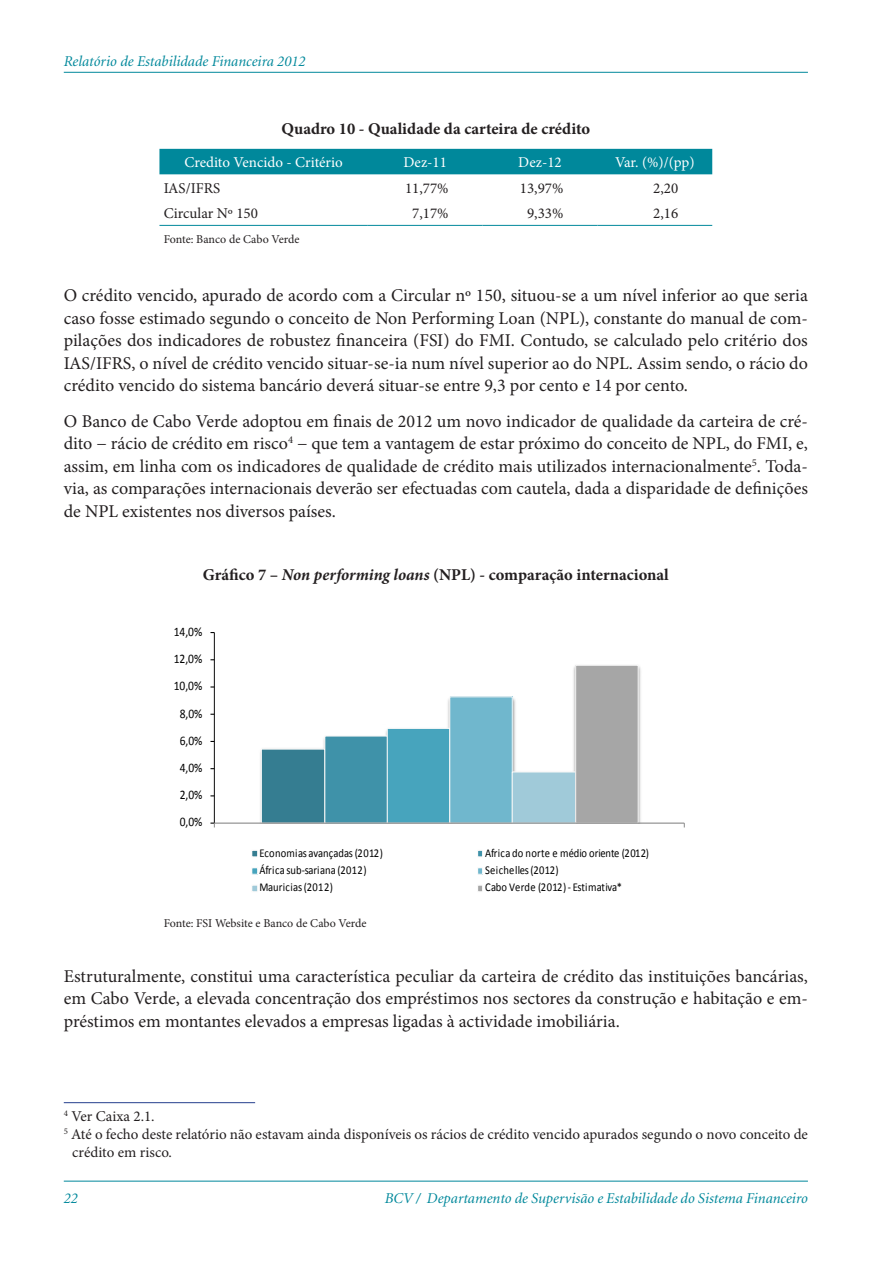
<style>
.page{position:relative;width:893px;height:1263px;background:#fff}
.page>*{position:absolute;margin:0;border:0;box-sizing:border-box;transform-origin:0 0}
.t1{font:18px/22.5px "Minion Pro";color:#231f20;text-align:justify}
.t2{font:700 16.5px "Minion Pro";color:#231f20}
.t3{font:15px/18px "Minion Pro";color:#231f20}
.t4{font:italic 15px "Minion";color:#00889b}
.t5{font:15px "Minion Pro";color:#fff}
.t6{font:13.05px "Calibri";color:#000;scale:.88 1}
.t7{font:12px "Calibri";letter-spacing:.02em;color:#000;scale:.88 1}
.t8{font:12px "Minion Pro";letter-spacing:-.005em;color:#231f20}
.s1{font-style:italic}
</style>
<div class="page">
<hr style="left:64px;top:72px;width:744px;height:1px;background:#00889b">
<hr style="left:64px;top:1181px;width:744px;height:1px;background:#00889b">
<div style="left:159px;top:149px;width:553px;height:25px;background:#00889b"></div>
<hr style="left:159px;top:225px;width:209px;height:1px;background:#00889b">
<hr style="left:368px;top:225px;width:115px;height:1px;background:#00889b">
<hr style="left:483px;top:225px;width:114px;height:1px;background:#00889b">
<hr style="left:597px;top:225px;width:115px;height:1px;background:#00889b">
<img style="left:257px;top:752px;width:4px;height:71px">
<img style="left:448px;top:698px;width:68px;height:69px">
<img style="left:573px;top:666px;width:72px;height:157px">
<div style="left:261px;top:749px;width:64px;height:74px;background:#357d91"></div>
<div style="left:261px;top:748px;width:64px;height:75px;border:1px solid #f9f9f9"></div>
<div style="left:325px;top:736px;width:62px;height:87px;background:#3f92a9"></div>
<div style="left:324px;top:735px;width:64px;height:88px;border:1px solid #f9f9f9"></div>
<div style="left:387px;top:728px;width:63px;height:95px;background:#47a4bd"></div>
<div style="left:387px;top:728px;width:63px;height:95px;border:1px solid #f9f9f9"></div>
<div style="left:450px;top:697px;width:62px;height:126px;background:#70b7cd"></div>
<div style="left:449px;top:696px;width:64px;height:127px;border:1px solid #f9f9f9"></div>
<div style="left:512px;top:772px;width:64px;height:51px;background:#a0cad9"></div>
<div style="left:512px;top:771px;width:64px;height:52px;border:1px solid #f9f9f9"></div>
<div style="left:576px;top:665px;width:62px;height:158px;background:#a6a6a6"></div>
<div style="left:575px;top:665px;width:64px;height:158px;border:1px solid #f9f9f9"></div>
<hr style="left:214px;top:632px;width:1px;height:191px;background:#000">
<svg style="left:210px;top:795px;width:435px;height:1px"></svg>
<svg style="left:210px;top:768px;width:435px;height:1px"></svg>
<svg style="left:210px;top:741px;width:435px;height:1px"></svg>
<svg style="left:210px;top:714px;width:435px;height:1px"></svg>
<svg style="left:210px;top:686px;width:435px;height:1px"></svg>
<hr style="left:214px;top:823px;width:470px;height:1px;background:#868686">
<div style="left:252px;top:850px;width:6px;height:7px;background:#357d91"></div>
<div style="left:251px;top:850px;width:7px;height:7px;border:1px solid #f9f9f9"></div>
<div style="left:477px;top:850px;width:6px;height:7px;border:1px solid #f9f9f9"></div>
<svg style="left:253px;top:869px;width:3px;height:4px"></svg>
<div style="left:251px;top:867px;width:7px;height:8px;border:1px solid #f9f9f9"></div>
<div style="left:477px;top:867px;width:6px;height:8px;border:1px solid #f9f9f9"></div>
<div style="left:252px;top:885px;width:6px;height:7px;background:#a0cad9"></div>
<div style="left:251px;top:885px;width:7px;height:7px;border:1px solid #f9f9f9"></div>
<div style="left:477px;top:885px;width:6px;height:7px;border:1px solid #f9f9f9"></div>
<hr style="left:64px;top:1102px;width:191px;height:1px;background:#253f8e">
<p class="t4" style="left:64px;top:54px;width:243px">Relatório de Estabilidade Financeira 2012</p>
<p class="t2" style="left:282px;top:117px;width:310px">Quadro 10 - Qualidade da carteira de crédito</p>
<p class="t5" style="left:184px;top:152px;width:160px">Credito Vencido - Critério</p>
<p class="t5" style="left:403px;top:152px;width:45px">Dez-11</p>
<p class="t5" style="left:518px;top:152px;width:45px">Dez-12</p>
<p class="t5" style="left:615px;top:152px;width:81px">Var. (%)/(pp)</p>
<p class="t3" style="left:164px;top:179px;width:58px">IAS/IFRS</p>
<p class="t3" style="left:405px;top:179px;width:45px">11,77%</p>
<p class="t3" style="left:520px;top:179px;width:45px">13,97%</p>
<p class="t3" style="left:653px;top:179px;width:27px">2,20</p>
<p class="t3" style="left:164px;top:204px;width:96px">Circular Nº 150</p>
<p class="t3" style="left:412px;top:204px;width:38px">7,17%</p>
<p class="t3" style="left:527px;top:204px;width:38px">9,33%</p>
<p class="t3" style="left:653px;top:204px;width:27px">2,16</p>
<p class="t8" style="left:164px;top:231px;width:137px">Fonte: Banco de Cabo Verde</p>
<p class="t1" style="left:64px;top:284px;width:746px">O crédito vencido, apurado de acordo com a Circular nº 150, situou-se a um nível inferior ao que seria caso fosse estimado segundo o conceito de Non Performing Loan (NPL), constante do manual de com&shy;pilações dos indicadores de robustez financeira (FSI) do FMI. Contudo, se calculado pelo critério dos IAS/IFRS, o nível de crédito vencido situar-se-ia num nível superior ao do NPL. Assim sendo, o rácio do crédito vencido do sistema bancário deverá situar-se entre 9,3 por cento e 14 por cento.</p>
<p class="t1" style="left:64px;top:410px;width:746px">O Banco de Cabo Verde adoptou em finais de 2012 um novo indicador de qualidade da carteira de cré&shy;dito − rácio de crédito em risco<sup>4</sup> − que tem a vantagem de estar próximo do conceito de NPL, do FMI, e, assim, em linha com os indicadores de qualidade de crédito mais utilizados internacionalmente<sup>5</sup>. Toda&shy;via, as comparações internacionais deverão ser efectuadas com cautela, dada a disparidade de definições de NPL existentes nos diversos países.</p>
<p class="t2" style="left:203px;top:563px;width:468px">Gráfico 7 – <span class="s1">Non performing loans</span> (NPL) - comparação internacional</p>
<p class="t6" style="left:174px;top:623px;width:34px">14,0%</p>
<p class="t6" style="left:174px;top:651px;width:34px">12,0%</p>
<p class="t6" style="left:174px;top:678px;width:34px">10,0%</p>
<p class="t6" style="left:180px;top:705px;width:27px">8,0%</p>
<p class="t6" style="left:180px;top:732px;width:27px">6,0%</p>
<p class="t6" style="left:180px;top:759px;width:27px">4,0%</p>
<p class="t6" style="left:180px;top:786px;width:27px">2,0%</p>
<p class="t6" style="left:180px;top:814px;width:27px">0,0%</p>
<p class="t7" style="left:260px;top:846px;width:142px">Economias avançadas (2012)</p>
<p class="t7" style="left:485px;top:846px;width:187px">Africa do norte e médio oriente (2012)</p>
<p class="t7" style="left:260px;top:863px;width:123px">África sub-sariana (2012)</p>
<p class="t7" style="left:485px;top:863px;width:85px">Seichelles (2012)</p>
<p class="t7" style="left:260px;top:880px;width:85px">Mauricias (2012)</p>
<p class="t7" style="left:485px;top:880px;width:157px">Cabo Verde (2012) - Estimativa*</p>
<p class="t8" style="left:164px;top:915px;width:204px">Fonte: FSI Website e Banco de Cabo Verde</p>
<p class="t1" style="left:64px;top:965px;width:746px">Estruturalmente, constitui uma característica peculiar da carteira de crédito das instituições bancárias, em Cabo Verde, a elevada concentração dos empréstimos nos sectores da construção e habitação e em&shy;préstimos em montantes elevados a empresas ligadas à actividade imobiliária.</p>
<p class="t3" style="left:64px;top:1107px;width:92px"><sup>4</sup> Ver Caixa 2.1.</p>
<p class="t3" style="left:72px;top:1125px;width:737px;text-indent:-9px"><sup>5</sup> Até o fecho deste relatório não estavam ainda disponíveis os rácios de crédito vencido apurados segundo o novo conceito de crédito em risco.</p>
<p class="t4" style="left:64px;top:1191px;width:16px">22</p>
<p class="t4" style="left:385px;top:1191px;width:425px">BCV / Departamento de Supervisão e Estabilidade do Sistema Financeiro</p>
</div>
